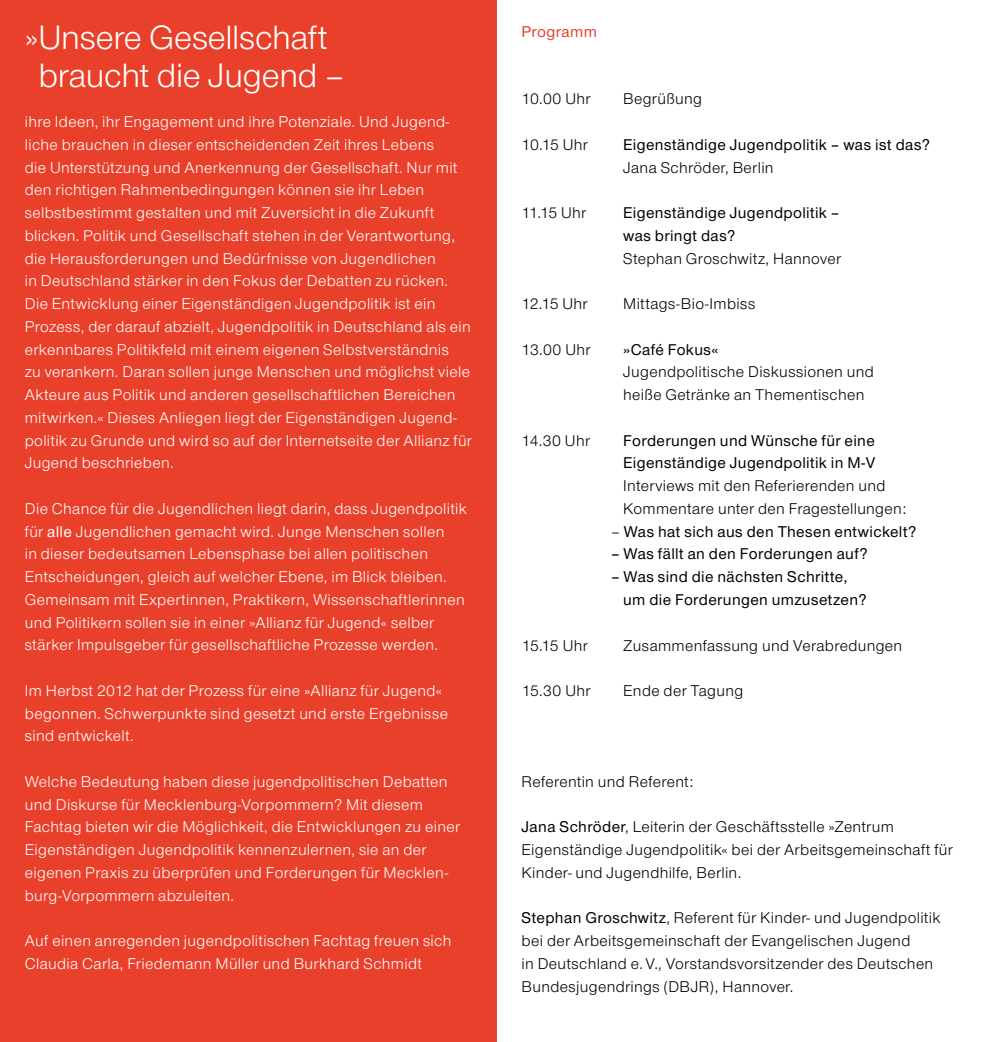
<style>
.page{position:relative;width:993px;height:1042px;background:#fff}
.page>*{position:absolute;margin:0;border:0;box-sizing:border-box;transform-origin:0 0}
.t1{font:35px/38.5px "Nordelbica";letter-spacing:-.005em;color:#fff;text-align:center}
.t2{font:16.1px/22.8px "Nordelbica";letter-spacing:.025em;color:#fff}
.t3{font:16.1px/22.8px "Nordelbica";letter-spacing:.025em;color:#000}
.t4{font:500 16.1px/22.8px "Nordelbica";letter-spacing:.025em;color:#000}
.t5{font:500 16.1px "Nordelbica";letter-spacing:.025em;color:#e8402a}
.s1{font-weight:500}
.s2{font-weight:400}
</style>
<div class="page">
<div style="left:0;top:0;width:496px;height:1042px;background:#e8402a"></div>
<h1 class="t1" style="left:25px;top:18px;width:321px">»Unsere Gesellschaft braucht die Jugend –</h1>
<p class="t2" style="left:25px;top:111px;width:448px">ihre Ideen, ihr Engagement und ihre Potenziale. Und Jugend&shy;liche brauchen in dieser entscheidenden Zeit ihres Lebens<br>die Unterstützung und Anerkennung der Gesellschaft. Nur mit den richtigen Rahmenbedingungen können sie ihr Leben selbstbestimmt gestalten und mit Zuversicht in die Zukunft blicken. Politik und Gesellschaft stehen in der Verantwortung, die Herausforderungen und Bedürfnisse von Jugendlichen<br>in Deutschland stärker in den Fokus der Debatten zu rücken.<br>Die Entwicklung einer Eigenständigen Jugendpolitik ist ein Prozess, der darauf abzielt, Jugendpolitik in Deutschland als ein erkennbares Politikfeld mit einem eigenen Selbstverständnis<br>zu verankern. Daran sollen junge Menschen und möglichst viele Akteure aus Politik und anderen gesellschaftlichen Bereichen mitwirken.« Dieses Anliegen liegt der Eigenständigen Jugend&shy;politik zu Grunde und wird so auf der Internetseite der Allianz für Jugend beschrieben.</p>
<p class="t2" style="left:25px;top:497px;width:443px">Die Chance für die Jugendlichen liegt darin, dass Jugendpolitik für <span class="s1">alle</span> Jugendlichen gemacht wird. Junge Menschen sollen<br>in dieser bedeutsamen Lebensphase bei allen politischen Entscheidungen, gleich auf welcher Ebene, im Blick bleiben.<br>Gemeinsam mit Expertinnen, Praktikern, Wissenschaftlerinnen und Politikern sollen sie in einer »Allianz für Jugend« selber stärker Impulsgeber für gesellschaftliche Prozesse werden.</p>
<p class="t2" style="left:25px;top:679px;width:424px">Im Herbst 2012 hat der Prozess für eine »Allianz für Jugend« begonnen. Schwerpunkte sind gesetzt und erste Ergebnisse sind entwickelt.</p>
<p class="t2" style="left:25px;top:770px;width:436px">Welche Bedeutung haben diese jugendpolitischen Debatten und Diskurse für Mecklenburg-Vorpommern? Mit diesem Fachtag bieten wir die Möglichkeit, die Entwicklungen zu einer Eigenständigen Jugendpolitik kennenzulernen, sie an der eigenen Praxis zu überprüfen und Forderungen für Mecklen&shy;burg-Vorpommern abzuleiten.</p>
<p class="t2" style="left:25px;top:929px;width:428px">Auf einen anregenden jugendpolitischen Fachtag freuen sich<br>Claudia Carla, Friedemann Müller und Burkhard Schmidt</p>
<p class="t5" style="left:521px;top:22px;width:77px">Programm</p>
<p class="t3" style="left:521px;top:88px;width:70px">10.00 Uhr</p>
<p class="t3" style="left:623px;top:88px;width:80px">Begrüßung</p>
<p class="t3" style="left:521px;top:133px;width:68px">10.15 Uhr</p>
<p class="t4" style="left:623px;top:133px;width:308px">Eigenständige Jugendpolitik – was ist das?</p>
<p class="t3" style="left:623px;top:156px;width:152px">Jana Schröder, Berlin</p>
<p class="t3" style="left:521px;top:202px;width:66px">11.15 Uhr</p>
<p class="t4" style="left:623px;top:201px;width:218px">Eigenständige Jugendpolitik – was bringt das?</p>
<p class="t3" style="left:623px;top:247px;width:219px">Stephan Groschwitz, Hannover</p>
<p class="t3" style="left:521px;top:293px;width:67px">12.15 Uhr</p>
<p class="t3" style="left:623px;top:293px;width:134px">Mittags-Bio-Imbiss</p>
<p class="t3" style="left:521px;top:338px;width:70px">13.00 Uhr</p>
<p class="t4" style="left:623px;top:338px;width:97px">»Café Fokus«</p>
<p class="t3" style="left:623px;top:361px;width:252px">Jugendpolitische Diskussionen und heiße Getränke an Thementischen</p>
<p class="t3" style="left:521px;top:429px;width:70px">14.30 Uhr</p>
<p class="t4" style="left:623px;top:429px;width:253px">Forderungen und Wünsche für eine<br>Eigenständige Jugendpolitik in M-V</p>
<p class="t3" style="left:623px;top:475px;width:285px">Interviews mit den Referierenden und<br>Kommentare unter den Fragestellungen:</p>
<p class="t4" style="left:610px;top:520px;width:306px"><span class="s2">–</span> Was hat sich aus den Thesen entwickelt?</p>
<p class="t4" style="left:610px;top:543px;width:258px">– Was fällt an den Forderungen auf?</p>
<p class="t4" style="left:623px;top:565px;width:245px;text-indent:-12px">– Was sind die nächsten Schritte, um die Forderungen umzusetzen?</p>
<p class="t3" style="left:521px;top:634px;width:68px">15.15 Uhr</p>
<p class="t3" style="left:623px;top:634px;width:280px">Zusammenfassung und Verabredungen</p>
<p class="t3" style="left:521px;top:679px;width:70px">15.30 Uhr</p>
<p class="t3" style="left:623px;top:679px;width:121px">Ende der Tagung</p>
<p class="t3" style="left:521px;top:770px;width:173px">Referentin und Referent:</p>
<p class="t3" style="left:521px;top:816px;width:432px"><span class="s1">Jana Schröder</span>, Leiterin der Geschäftsstelle »Zentrum<br>Eigenständige Jugendpolitik« bei der Arbeitsgemeinschaft für<br>Kinder- und Jugendhilfe, Berlin.</p>
<p class="t3" style="left:521px;top:907px;width:420px"><span class="s1">Stephan Groschwitz</span>, Referent für Kinder- und Jugendpolitik bei der Arbeitsgemeinschaft der Evangelischen Jugend<br>in Deutschland e. V., Vorstandsvorsitzender des Deutschen Bundesjugendrings (DBJR), Hannover.</p>
</div>
